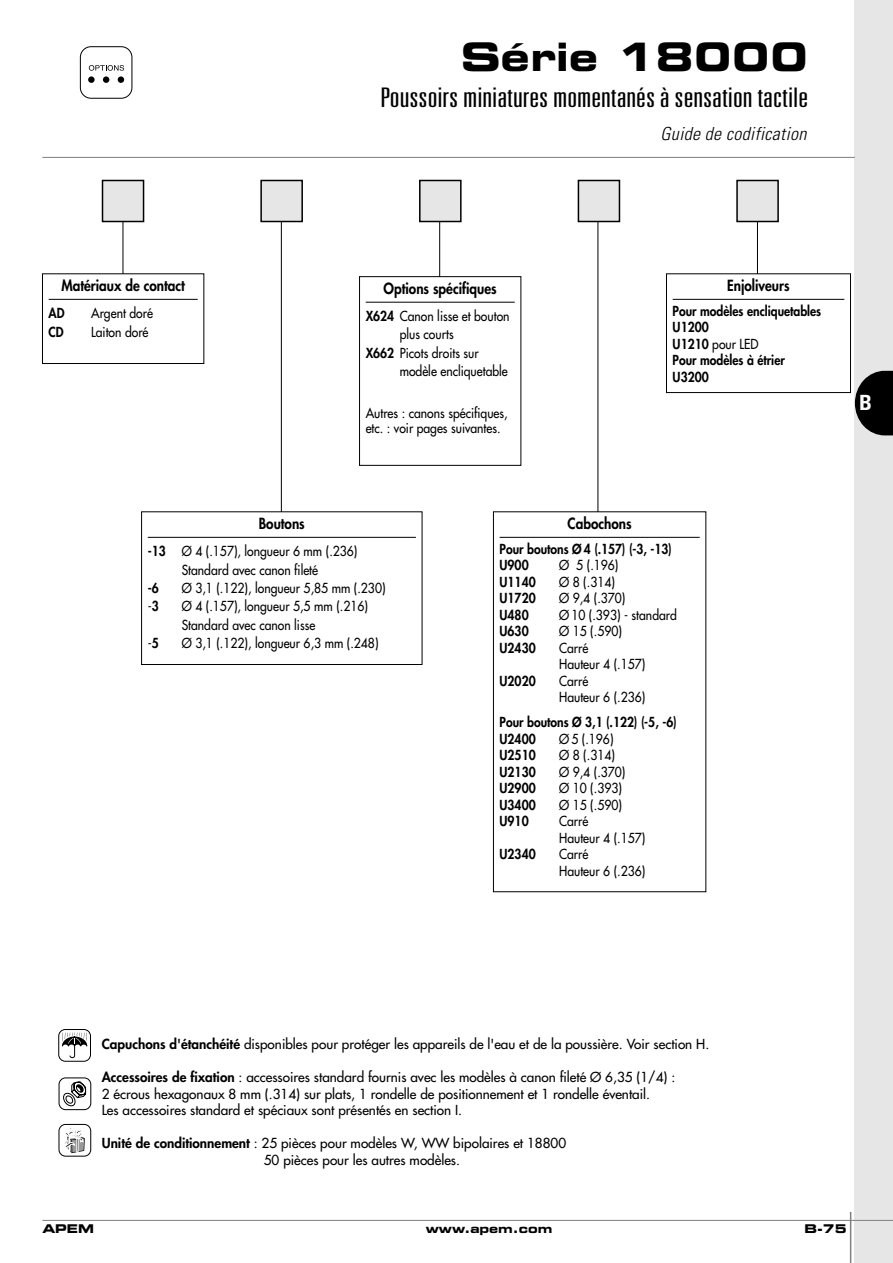
<style>
.page{position:relative;width:893px;height:1263px;background:#fff}
.page>*{position:absolute;margin:0;border:0;box-sizing:border-box;transform-origin:0 0}
.t1{font:700 expanded 39px "Square 721 BT";color:#000}
.t2{font:300 ultra-condensed 27px "Univers";color:#000;scale:1.3 1}
.t3{font:700 condensed 21px "Univers";color:#fff}
.t4{font:italic 300 condensed 18px "Univers";color:#000}
.t5{font:800 15px "Futura";color:#000;scale:.9 1}
.t6{font:13.5px/16.5px "Futura";color:#000;scale:.9 1}
.t7{font:13.5px/16.5px "Futura";color:#000}
.t8{font:800 13.5px/16.5px "Futura";color:#000;scale:.9 1}
.t9{font:700 expanded 12px "Square 721 BT";color:#000}
.s1{font-weight:800}
.s2{font-weight:400}
</style>
<div class="page">
<div style="left:854px;top:0;width:38px;height:1263px;background:#e6e6e6"></div>
<hr style="left:42px;top:1220px;width:850px;height:1px;background:#808080">
<hr style="left:42px;top:157px;width:812px;height:1px;background:#808080">
<hr style="left:849px;top:1212px;width:2px;height:51px;background:#808080">
<svg style="left:854px;top:371px;width:38px;height:64px"></svg>
<svg style="left:89px;top:65px;width:35px;height:6px"></svg>
<div style="left:103px;top:76px;width:6px;height:7px;background:#000;border-radius:50%"></div>
<div style="left:88px;top:76px;width:7px;height:7px;background:#000;border-radius:50%"></div>
<div style="left:118px;top:76px;width:6px;height:7px;background:#000;border-radius:50%"></div>
<div style="left:80px;top:47px;width:52px;height:51px;border:1px solid #000;border-radius:11px"></div>
<hr style="left:281px;top:207px;width:1px;height:362px;background:#000">
<hr style="left:439px;top:210px;width:1px;height:93px;background:#000">
<hr style="left:123px;top:205px;width:1px;height:137px;background:#000">
<div style="left:103px;top:181px;width:40px;height:40px;background:#e6e6e6"></div>
<div style="left:102px;top:180px;width:42px;height:42px;border:2px solid #000"></div>
<div style="left:262px;top:181px;width:39px;height:40px;background:#e6e6e6"></div>
<div style="left:260px;top:180px;width:43px;height:42px;border:2px solid #000"></div>
<div style="left:420px;top:181px;width:40px;height:40px;background:#e6e6e6"></div>
<div style="left:419px;top:180px;width:42px;height:42px;border:2px solid #000"></div>
<div style="left:579px;top:181px;width:39px;height:40px;background:#e6e6e6"></div>
<div style="left:577px;top:180px;width:43px;height:42px;border:2px solid #000"></div>
<div style="left:142px;top:512px;width:280px;height:152px;background:#fff"></div>
<hr style="left:148px;top:537px;width:268px;height:1px;background:#000">
<div style="left:141px;top:512px;width:281px;height:153px;border:1px solid #000"></div>
<hr style="left:365px;top:302px;width:149px;height:1px;background:#000">
<div style="left:359px;top:277px;width:162px;height:189px;border:1px solid #000"></div>
<svg style="left:493px;top:212px;width:264px;height:680px"></svg>
<div style="left:737px;top:181px;width:40px;height:40px;background:#e6e6e6"></div>
<div style="left:736px;top:180px;width:42px;height:42px;border:2px solid #000"></div>
<div style="left:666px;top:274px;width:184px;height:118px;background:#fff"></div>
<hr style="left:672px;top:299px;width:172px;height:1px;background:#000">
<div style="left:666px;top:274px;width:184px;height:119px;border:1px solid #000"></div>
<div style="left:43px;top:274px;width:161px;height:89px;background:#fff"></div>
<hr style="left:49px;top:299px;width:149px;height:1px;background:#000">
<div style="left:42px;top:274px;width:162px;height:90px;border:1px solid #000"></div>
<svg style="left:63px;top:1081px;width:23px;height:26px"></svg>
<div style="left:59px;top:1078px;width:32px;height:32px;border:1px solid #000;border-radius:7px"></div>
<svg style="left:64px;top:1128px;width:21px;height:25px"></svg>
<div style="left:59px;top:1124px;width:32px;height:32px;border:1px solid #000;border-radius:7px"></div>
<svg style="left:62px;top:1033px;width:25px;height:25px"></svg>
<div style="left:59px;top:1029px;width:32px;height:32px;border:1px solid #000;border-radius:7px"></div>
<h1 class="t1" style="left:460px;top:43px;width:349px">Série 18000</h1>
<h2 class="t2" style="left:380px;top:87px;width:331px">Poussoirs miniatures momentanés à sensation tactile</h2>
<h3 class="t4" style="left:660px;top:127px;width:151px">Guide de codification</h3>
<p class="t5" style="left:61px;top:278px;width:138px">Matériaux de contact</p>
<p class="t8" style="left:49px;top:306px;width:19px">AD</p>
<p class="t6" style="left:91px;top:306px;width:70px">Argent doré</p>
<p class="t8" style="left:49px;top:324px;width:18px">CD</p>
<p class="t6" style="left:91px;top:324px;width:65px">Laiton doré</p>
<p class="t5" style="left:383px;top:281px;width:127px">Options spécifiques</p>
<p class="t6" style="left:365px;top:309px;width:161px"><span class="s1">X624</span> Canon lisse et bouton</p>
<p class="t6" style="left:400px;top:327px;width:62px">plus courts</p>
<p class="t6" style="left:365px;top:346px;width:127px"><span class="s1">X662</span> Picots droits sur</p>
<p class="t6" style="left:400px;top:364px;width:122px">modèle encliquetable</p>
<p class="t6" style="left:365px;top:407px;width:159px;line-height:15px">Autres : canons spécifiques, etc. : voir pages suivantes.</p>
<p class="t5" style="left:727px;top:278px;width:71px">Enjoliveurs</p>
<p class="t8" style="left:672px;top:303px;width:167px">Pour modèles encliquetables<br>U1200<br>U1210 <span class="s2">pour LED<br></span>Pour modèles à étrier<br>U3200</p>
<p class="t5" style="left:259px;top:516px;width:53px">Boutons</p>
<p class="t6" style="left:148px;top:543px;width:234px;line-height:18.5px;text-align:center"><span class="s1">-13</span> Ø 4 (.157), longueur 6 mm (.236)<br>Standard avec canon fileté</p>
<p class="t8" style="left:148px;top:581px;width:14px">-6</p>
<p class="t6" style="left:182px;top:581px;width:228px">Ø 3,1 (.122), longueur 5,85 mm (.230)</p>
<p class="t6" style="left:148px;top:599px;width:14px">-<span class="s1">3</span></p>
<p class="t6" style="left:182px;top:598px;width:208px;line-height:18.5px">Ø 4 (.157), longueur 5,5 mm (.216)<br>Standard avec canon lisse</p>
<p class="t6" style="left:148px;top:636px;width:14px">-<span class="s1">5</span></p>
<p class="t6" style="left:182px;top:636px;width:220px">Ø 3,1 (.122), longueur 6,3 mm (.248)</p>
<p class="t5" style="left:567px;top:516px;width:73px">Cabochons</p>
<p class="t8" style="left:499px;top:541px;width:193px">Pour boutons Ø 4 (.157) (-3, -13)<br>U900</p>
<p class="t6" style="left:559px;top:558px;width:67px">Ø 5 (.196)</p>
<p class="t8" style="left:499px;top:574px;width:42px">U1140</p>
<p class="t6" style="left:559px;top:574px;width:63px">Ø 8 (.314)</p>
<p class="t8" style="left:499px;top:591px;width:42px">U1720</p>
<p class="t6" style="left:559px;top:591px;width:75px">Ø 9,4 (.370)</p>
<p class="t8" style="left:499px;top:607px;width:34px">U480</p>
<p class="t6" style="left:559px;top:607px;width:132px">Ø 10 (.393) - standard</p>
<p class="t8" style="left:499px;top:624px;width:34px">U630</p>
<p class="t6" style="left:559px;top:624px;width:71px">Ø 15 (.590)</p>
<p class="t8" style="left:499px;top:640px;width:42px">U2430</p>
<p class="t6" style="left:559px;top:640px;width:97px">Carré<br>Hauteur 4 (.157)</p>
<p class="t8" style="left:499px;top:673px;width:42px">U2020</p>
<p class="t6" style="left:559px;top:673px;width:97px">Carré<br>Hauteur 6 (.236)</p>
<p class="t8" style="left:499px;top:715px;width:198px">Pour boutons Ø 3,1 (.122) (-5, -6)<br>U2400</p>
<p class="t6" style="left:559px;top:731px;width:62px">Ø 5 (.196)</p>
<p class="t8" style="left:499px;top:748px;width:42px">U2510</p>
<p class="t6" style="left:559px;top:748px;width:63px">Ø 8 (.314)</p>
<p class="t8" style="left:499px;top:764px;width:42px">U2130</p>
<p class="t6" style="left:559px;top:764px;width:75px">Ø 9,4 (.370)</p>
<p class="t8" style="left:499px;top:781px;width:42px">U2900</p>
<p class="t6" style="left:559px;top:781px;width:71px">Ø 10 (.393)</p>
<p class="t8" style="left:499px;top:797px;width:42px">U3400</p>
<p class="t6" style="left:559px;top:797px;width:71px">Ø 15 (.590)</p>
<p class="t8" style="left:499px;top:814px;width:34px">U910</p>
<p class="t6" style="left:559px;top:814px;width:97px">Carré<br>Hauteur 4 (.157)</p>
<p class="t8" style="left:499px;top:847px;width:42px">U2340</p>
<p class="t6" style="left:559px;top:847px;width:97px">Carré<br>Hauteur 6 (.236)</p>
<h3 class="t3" style="left:859px;top:395px;width:14px">B</h3>
<p class="t7" style="left:102px;top:1037px;width:609px"><span class="s1">Capuchons d'étanchéité</span> disponibles pour protéger les appareils de l'eau et de la poussière. Voir section H.</p>
<p class="t7" style="left:102px;top:1070px;width:575px"><span class="s1">Accessoires de fixation</span> : accessoires standard fournis avec les modèles à canon fileté Ø 6,35 (1/4) :<br>2 écrous hexagonaux 8 mm (.314) sur plats, 1 rondelle de positionnement et 1 rondelle éventail.<br>Les accessoires standard et spéciaux sont présentés en section I.</p>
<p class="t7" style="left:264px;top:1136px;width:304px;text-indent:-162px"><span class="s1">Unité de conditionnement</span> : 25 pièces pour modèles W, WW bipolaires et 18800<br>50 pièces pour les autres modèles.</p>
<p class="t9" style="left:42px;top:1225px;width:53px">APEM</p>
<p class="t9" style="left:425px;top:1225px;width:128px">www.apem.com</p>
<p class="t9" style="left:804px;top:1225px;width:43px">B-75</p>
</div>
